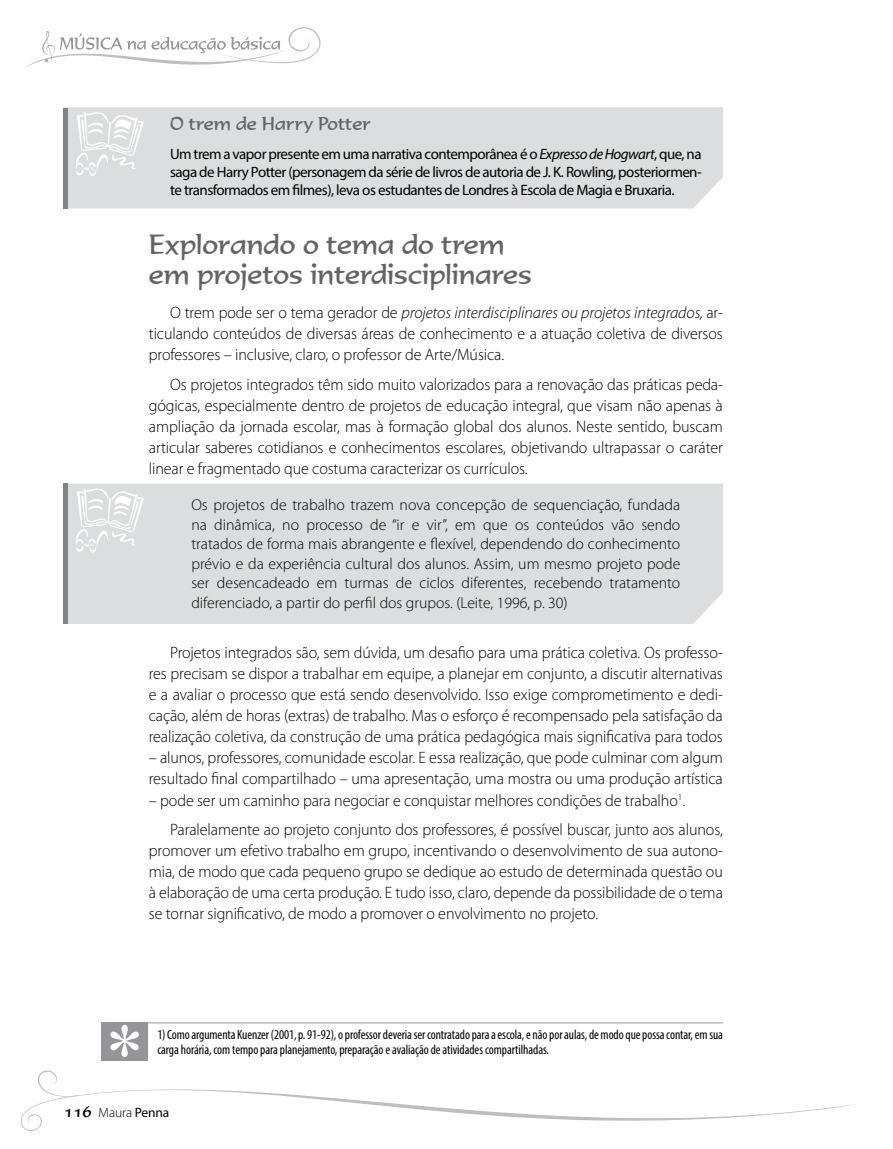
<style>
.page{position:relative;width:893px;height:1149px;background:#fff}
.page>*{position:absolute;margin:0;border:0;box-sizing:border-box;transform-origin:0 0}
.t1{font:27px/30px "Formal 436 BT";color:#636466}
.t2{font:18px "Formal 436 BT";color:#636466}
.t3{font:300 16.5px/21px "Myriad Pro";letter-spacing:-.005em;color:#000;text-align:justify}
.t4{font:300 15.75px/19.5px "Myriad Pro";color:#000;text-align:justify}
.t5{font:15px/18px "Myriad Pro";letter-spacing:-.035em;color:#000;text-align:justify}
.t6{font:condensed 13.5px/15px "Myriad Pro";letter-spacing:-.005em;color:#000}
.t7{font:300 13.5px "Myriad Pro";letter-spacing:-.01em;color:#000}
.s1{font-style:italic}
.s2{font-family:"Formal 436 BT";font-weight:400;font-size:16.5px}
.s3{font-weight:400}
</style>
<div class="page">
<div style="left:64px;top:107px;width:659px;height:101px;background:#dcddde"></div>
<div style="left:64px;top:483px;width:659px;height:141px;background:#dcddde"></div>
<hr style="left:64px;top:108px;width:4px;height:100px;background:#808285">
<hr style="left:64px;top:483px;width:4px;height:140px;background:#808285">
<svg style="left:76px;top:111px;width:68px;height:65px"></svg>
<svg style="left:76px;top:487px;width:68px;height:65px"></svg>
<hr style="left:101px;top:1022px;width:622px;height:1px;background:#939598">
<div style="left:101px;top:1022px;width:47px;height:38px;background:#939598"></div>
<svg style="left:110px;top:1024px;width:29px;height:32px"></svg>
<svg style="left:83px;top:1089px;width:770px;height:32px"></svg>
<svg style="left:20px;top:1070px;width:63px;height:61px"></svg>
<svg style="left:25px;top:27px;width:296px;height:40px"></svg>
<p class="t2" style="left:170px;top:112px;width:202px">O trem de Harry Potter</p>
<p class="t5" style="left:170px;top:144px;width:533px">Um trem a vapor presente em uma narrativa contemporânea é o <span class="s1">Expresso de Hogwart</span>, que, na saga de Harry Potter (personagem da série de livros de autoria de J. K. Rowling, posteriormen&shy;te transformados em filmes), leva os estudantes de Londres à Escola de Magia e Bruxaria.</p>
<h1 class="t1" style="left:149px;top:229px;width:385px">Explorando o tema do trem em projetos interdisciplinares</h1>
<p class="t3" style="left:149px;top:302px;width:576px;text-indent:21px">O trem pode ser o tema gerador de <span class="s1">projetos interdisciplinares ou projetos integrados,</span> ar&shy;ticulando conteúdos de diversas áreas de conhecimento e a atuação coletiva de diversos professores – inclusive, claro, o professor de Arte/Música.</p>
<p class="t3" style="left:149px;top:374px;width:576px;text-indent:21px">Os projetos integrados têm sido muito valorizados para a renovação das práticas peda&shy;gógicas, especialmente dentro de projetos de educação integral, que visam não apenas à ampliação da jornada escolar, mas à formação global dos alunos. Neste sentido, buscam articular saberes cotidianos e conhecimentos escolares, objetivando ultrapassar o caráter linear e fragmentado que costuma caracterizar os currículos.</p>
<p class="t4" style="left:191px;top:495px;width:491px">Os projetos de trabalho trazem nova concepção de sequenciação, fundada na dinâmica, no processo de “ir e vir”, em que os conteúdos vão sendo tratados de forma mais abrangente e flexível, dependendo do conhecimento prévio e da experiência cultural dos alunos. Assim, um mesmo projeto pode ser desencadeado em turmas de ciclos diferentes, recebendo tratamento diferenciado, a partir do perfil dos grupos. (Leite, 1996, p. 30)</p>
<p class="t3" style="left:149px;top:642px;width:576px;text-indent:21px">Projetos integrados são, sem dúvida, um desafio para uma prática coletiva. Os professo&shy;res precisam se dispor a trabalhar em equipe, a planejar em conjunto, a discutir alternativas e a avaliar o processo que está sendo desenvolvido. Isso exige comprometimento e dedi&shy;cação, além de horas (extras) de trabalho. Mas o esforço é recompensado pela satisfação da realização coletiva, da construção de uma prática pedagógica mais significativa para todos</p>
<p class="t3" style="left:149px;top:747px;width:576px">– alunos, professores, comunidade escolar. E essa realização, que pode culminar com algum resultado final compartilhado – uma apresentação, uma mostra ou uma produção artística</p>
<p class="t3" style="left:170px;top:785px;width:554px;line-height:29.5px;text-indent:-21px">– pode ser um caminho para negociar e conquistar melhores condições de trabalho<sup>1</sup>.<br>Paralelamente ao projeto conjunto dos professores, é possível buscar, junto aos alunos,</p>
<p class="t3" style="left:149px;top:840px;width:576px">promover um efetivo trabalho em grupo, incentivando o desenvolvimento de sua autono&shy;mia, de modo que cada pequeno grupo se dedique ao estudo de determinada questão ou à elaboração de uma certa produção. E tudo isso, claro, depende da possibilidade de o tema se tornar significativo, de modo a promover o envolvimento no projeto.</p>
<p class="t6" style="left:157px;top:1026px;width:567px">1) Como argumenta Kuenzer (2001, p. 91-92), o professor deveria ser contratado para a escola, e não por aulas, de modo que possa contar, em sua carga horária, com tempo para planejamento, preparação e avaliação de atividades compartilhadas.</p>
<p class="t7" style="left:64px;top:1105px;width:107px"><span class="s2">116</span> Maura <span class="s3">Penna</span></p>
</div>
